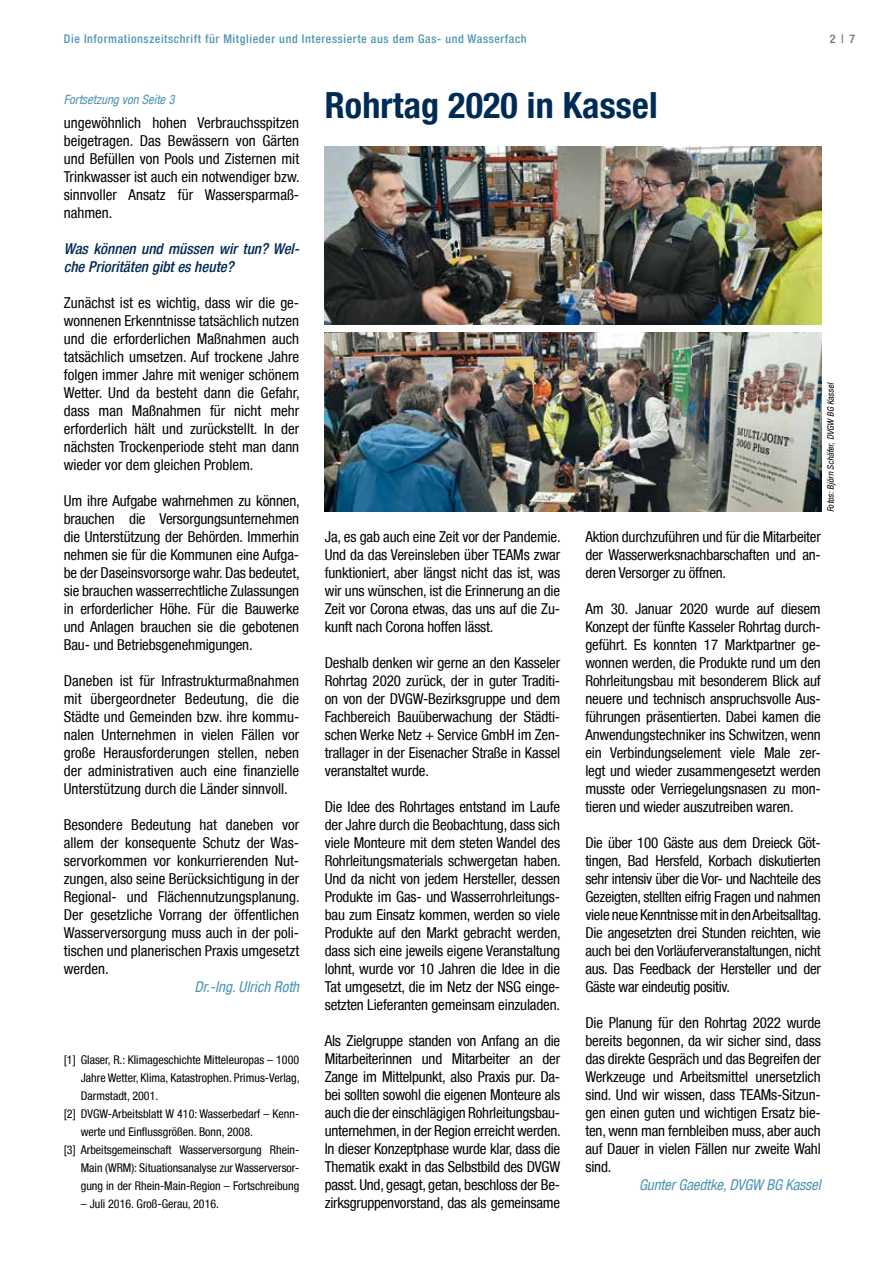
<style>
.page{position:relative;width:885px;height:1263px;background:#fff}
.page>*{position:absolute;margin:0;border:0;box-sizing:border-box;transform-origin:0 0}
.t1{font:700 condensed 36px "Helvetica Neue LT";letter-spacing:.005em;color:#002b55}
.t2{font:condensed 15px/18px "Helvetica Neue LT";letter-spacing:-.01em;color:#000;text-align:justify}
.t3{font:italic 500 condensed 15px/18px "Helvetica Neue LT";color:#002b55}
.t4{font:italic condensed 15px "Helvetica Neue LT";letter-spacing:-.01em;color:#4e96b3}
.t5{font:italic condensed 12.75px "Helvetica Neue LT";color:#4e96b3}
.t6{font:condensed 12px "Helvetica Neue LT";color:#000}
.t7{font:500 condensed 12px "Helvetica Neue LT";letter-spacing:.05em;color:#4e96b3}
.t8{font:500 condensed 12px "Helvetica Neue LT";color:#707172}
.t9{font:italic condensed 9px "Helvetica Neue LT";color:#000}
</style>
<div class="page">
<img style="left:325px;top:146px;width:496px;height:179px">
<img style="left:325px;top:333px;width:496px;height:179px">
<p class="t7" style="left:64px;top:32px;width:464px">Die Informationszeitschrift für Mitglieder und Interessierte aus dem Gas- und Wasserfach</p>
<p class="t8" style="left:829px;top:31px;width:27px">2 | 7</p>
<p class="t5" style="left:64px;top:92px;width:112px">Fortsetzung von Seite 3</p>
<p class="t2" style="left:64px;top:114px;width:237px">ungewöhnlich hohen Verbrauchsspitzen beigetragen. Das Bewässern von Gärten und Befüllen von Pools und Zisternen mit Trinkwasser ist auch ein notwendiger bzw. sinnvoller Ansatz für Wassersparmaß&shy;nahmen.</p>
<p class="t3" style="left:64px;top:240px;width:237px">Was können und müssen wir tun? Wel&shy;che Prioritäten gibt es heute?</p>
<p class="t2" style="left:64px;top:294px;width:237px">Zunächst ist es wichtig, dass wir die ge&shy;wonnenen Erkenntnisse tatsächlich nutzen und die erforderlichen Maßnahmen auch tatsächlich umsetzen. Auf trockene Jahre folgen immer Jahre mit weniger schönem Wetter. Und da besteht dann die Gefahr, dass man Maßnahmen für nicht mehr erforderlich hält und zurückstellt. In der nächsten Trockenperiode steht man dann wieder vor dem gleichen Problem.</p>
<p class="t2" style="left:64px;top:492px;width:237px">Um ihre Aufgabe wahrnehmen zu können, brauchen die Versorgungsunternehmen die Unterstützung der Behörden. Immerhin nehmen sie für die Kommunen eine Aufga&shy;be der Daseinsvorsorge wahr. Das bedeutet, sie brauchen wasserrechtliche Zulassungen in erforderlicher Höhe. Für die Bauwerke und Anlagen brauchen sie die gebotenen Bau- und Betriebsgenehmigungen.</p>
<p class="t2" style="left:64px;top:672px;width:237px">Daneben ist für Infrastrukturmaßnahmen mit übergeordneter Bedeutung, die die Städte und Gemeinden bzw. ihre kommu&shy;nalen Unternehmen in vielen Fällen vor große Herausforderungen stellen, neben der administrativen auch eine finanzielle Unterstützung durch die Länder sinnvoll.</p>
<p class="t2" style="left:64px;top:816px;width:237px">Besondere Bedeutung hat daneben vor allem der konsequente Schutz der Was&shy;servorkommen vor konkurrierenden Nut&shy;zungen, also seine Berücksichtigung in der Regional- und Flächennutzungsplanung.<br>Der gesetzliche Vorrang der öffentlichen Wasserversorgung muss auch in der poli&shy;tischen und planerischen Praxis umgesetzt werden.</p>
<p class="t4" style="left:194px;top:978px;width:106px">Dr.-Ing. Ulrich Roth</p>
<p class="t6" style="left:64px;top:1053px;width:237px">[1] Glaser, R.: Klimageschichte Mitteleuropas – 1000</p>
<p class="t6" style="left:81px;top:1071px;width:220px">Jahre Wetter, Klima, Katastrophen. Primus-Verlag,</p>
<p class="t6" style="left:81px;top:1089px;width:79px">Darmstadt, 2001.</p>
<p class="t6" style="left:64px;top:1107px;width:237px">[2] DVGW-Arbeitsblatt W 410: Wasserbedarf – Kenn-</p>
<p class="t6" style="left:81px;top:1125px;width:174px">werte und Einflussgrößen. Bonn, 2008.</p>
<p class="t6" style="left:64px;top:1143px;width:237px">[3] Arbeitsgemeinschaft Wasserversorgung Rhein-</p>
<p class="t6" style="left:81px;top:1161px;width:220px">Main (WRM): Situationsanalyse zur Wasserversor-</p>
<p class="t6" style="left:81px;top:1179px;width:220px">gung in der Rhein-Main-Region – Fortschreibung</p>
<p class="t6" style="left:81px;top:1197px;width:140px">– Juli 2016. Groß-Gerau, 2016.</p>
<h1 class="t1" style="left:325px;top:83px;width:334px">Rohrtag 2020 in Kassel</h1>
<p class="t9" style="left:825px;top:512px;width:132px;rotate:-90deg">Fotos: Björn Schäfer, DVGW BG Kassel</p>
<p class="t2" style="left:325px;top:528px;width:237px">Ja, es gab auch eine Zeit vor der Pandemie.<br>Und da das Vereinsleben über TEAMs zwar funktioniert, aber längst nicht das ist, was wir uns wünschen, ist die Erinnerung an die Zeit vor Corona etwas, das uns auf die Zu&shy;kunft nach Corona hoffen lässt.</p>
<p class="t2" style="left:325px;top:654px;width:237px">Deshalb denken wir gerne an den Kasseler Rohrtag 2020 zurück, der in guter Traditi&shy;on von der DVGW-Bezirksgruppe und dem Fachbereich Bauüberwachung der Städti&shy;schen Werke Netz + Service GmbH im Zen&shy;trallager in der Eisenacher Straße in Kassel veranstaltet wurde.</p>
<p class="t2" style="left:325px;top:798px;width:237px">Die Idee des Rohrtages entstand im Laufe der Jahre durch die Beobachtung, dass sich viele Monteure mit dem steten Wandel des Rohrleitungsmaterials schwergetan haben.<br>Und da nicht von jedem Hersteller, dessen Produkte im Gas- und Wasserrohrleitungs&shy;bau zum Einsatz kommen, werden so viele Produkte auf den Markt gebracht werden, dass sich eine jeweils eigene Veranstaltung lohnt, wurde vor 10 Jahren die Idee in die Tat umgesetzt, die im Netz der NSG einge&shy;setzten Lieferanten gemeinsam einzuladen.</p>
<p class="t2" style="left:325px;top:1032px;width:237px">Als Zielgruppe standen von Anfang an die Mitarbeiterinnen und Mitarbeiter an der Zange im Mittelpunkt, also Praxis pur. Da&shy;bei sollten sowohl die eigenen Monteure als auch die der einschlägigen Rohrleitungsbau&shy;unternehmen, in der Region erreicht werden.<br>In dieser Konzeptphase wurde klar, dass die Thematik exakt in das Selbstbild des DVGW passt. Und, gesagt, getan, beschloss der Be&shy;zirksgruppenvorstand, das als gemeinsame</p>
<p class="t2" style="left:585px;top:528px;width:237px">Aktion durchzuführen und für die Mitarbeiter der Wasserwerksnachbarschaften und an&shy;deren Versorger zu öffnen.</p>
<p class="t2" style="left:585px;top:600px;width:237px">Am 30. Januar 2020 wurde auf diesem Konzept der fünfte Kasseler Rohrtag durch&shy;geführt. Es konnten 17 Marktpartner ge&shy;wonnen werden, die Produkte rund um den Rohrleitungsbau mit besonderem Blick auf neuere und technisch anspruchsvolle Aus&shy;führungen präsentierten. Dabei kamen die Anwendungstechniker ins Schwitzen, wenn ein Verbindungselement viele Male zer&shy;legt und wieder zusammengesetzt werden musste oder Verriegelungsnasen zu mon&shy;tieren und wieder auszutreiben waren.</p>
<p class="t2" style="left:585px;top:834px;width:237px">Die über 100 Gäste aus dem Dreieck Göt&shy;tingen, Bad Hersfeld, Korbach diskutierten sehr intensiv über die Vor- und Nachteile des Gezeigten, stellten eifrig Fragen und nahmen viele neue Kenntnisse mit in den Arbeitsalltag.<br>Die angesetzten drei Stunden reichten, wie auch bei den Vorläuferveranstaltungen, nicht aus. Das Feedback der Hersteller und der Gäste war eindeutig positiv.</p>
<p class="t2" style="left:585px;top:1014px;width:237px">Die Planung für den Rohrtag 2022 wurde bereits begonnen, da wir sicher sind, dass das direkte Gespräch und das Begreifen der Werkzeuge und Arbeitsmittel unersetzlich sind. Und wir wissen, dass TEAMs-Sitzun&shy;gen einen guten und wichtigen Ersatz bie&shy;ten, wenn man fernbleiben muss, aber auch auf Dauer in vielen Fällen nur zweite Wahl sind.</p>
<p class="t4" style="left:639px;top:1176px;width:183px">Gunter Gaedtke, DVGW BG Kassel</p>
</div>
